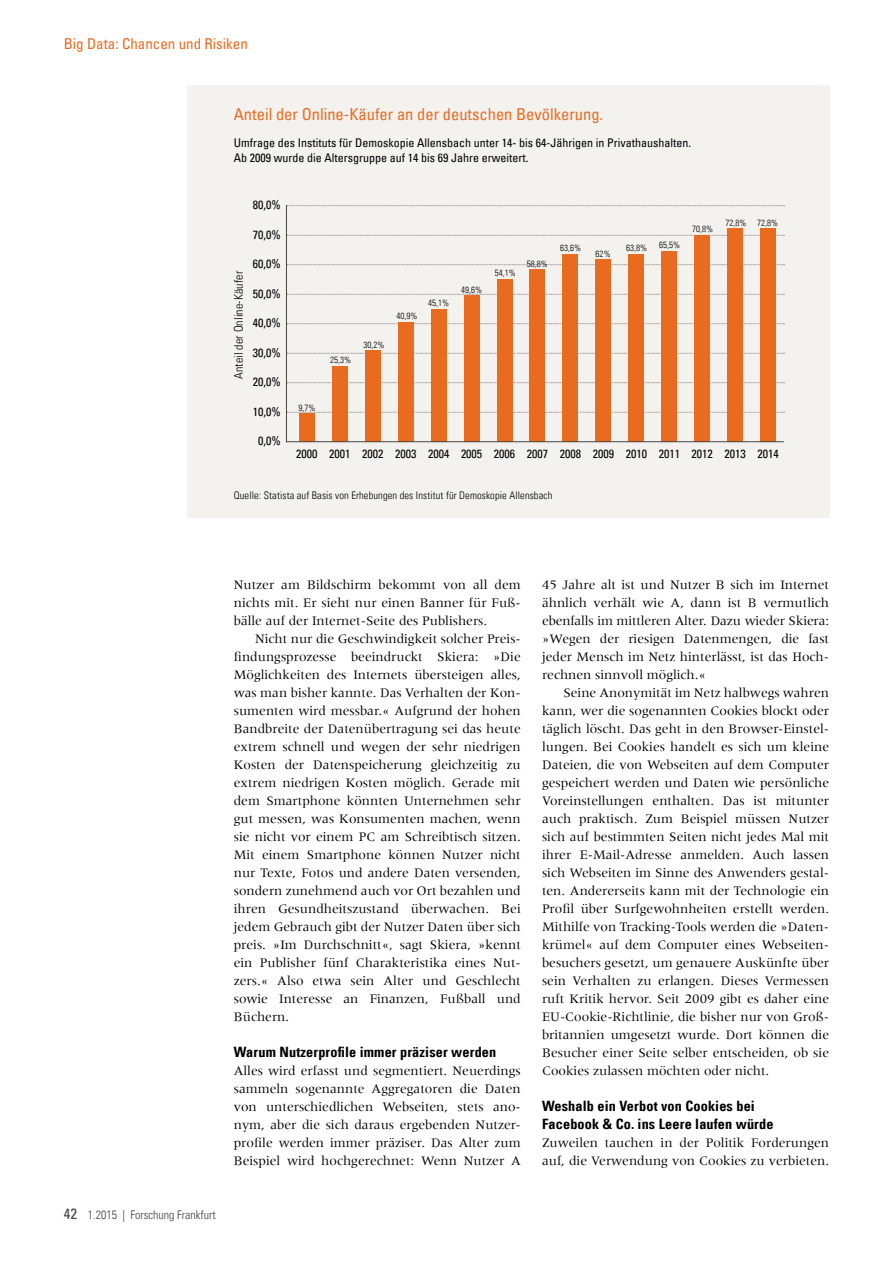
<style>
.page{position:relative;width:893px;height:1263px;background:#fff}
.page>*{position:absolute;margin:0;border:0;box-sizing:border-box;transform-origin:0 0}
.t1{font:condensed 16.5px "Univers Com 57";color:#e86b20}
.t2{font:condensed 15px "Univers Com 57";color:#e86b20}
.t3{font:14.25px/18px "Univers Com 67 Bold Cond";letter-spacing:.01em;color:#000}
.t4{font:13.5px/18px "Meridien";color:#000;text-align:justify}
.t5{font:condensed 12px/14.4px "Univers Com 57";color:#000}
.t6{font:12px "Univers Com 47 Light Cond";color:#414042}
.t7{font:12px "Univers Com 47 Light Cond";letter-spacing:.01em;color:#000}
.t8{font:10.5px "Univers Com 47 Light Cond";letter-spacing:.01em;color:#000}
.t9{font:9px "Univers Com 47 Light Cond";color:#000}
.s1{font-family:"Univers Com 57";font-stretch:condensed;font-size:15px}
</style>
<div class="page">
<div style="left:187px;top:85px;width:642px;height:432px;background:#f4f2ef"></div>
<svg style="left:287px;top:412px;width:497px;height:1px"></svg>
<svg style="left:287px;top:382px;width:497px;height:1px"></svg>
<svg style="left:287px;top:353px;width:497px;height:1px"></svg>
<svg style="left:287px;top:294px;width:497px;height:1px"></svg>
<svg style="left:287px;top:323px;width:497px;height:1px"></svg>
<svg style="left:287px;top:264px;width:497px;height:1px"></svg>
<svg style="left:287px;top:235px;width:497px;height:1px"></svg>
<svg style="left:286px;top:205px;width:498px;height:1px"></svg>
<div style="left:299px;top:414px;width:15px;height:28px;background:#e86b20"></div>
<div style="left:332px;top:366px;width:15px;height:76px;background:#e86b20"></div>
<div style="left:365px;top:351px;width:15px;height:91px;background:#e86b20"></div>
<div style="left:398px;top:322px;width:15px;height:120px;background:#e86b20"></div>
<div style="left:431px;top:309px;width:15px;height:133px;background:#e86b20"></div>
<div style="left:464px;top:296px;width:15px;height:146px;background:#e86b20"></div>
<div style="left:497px;top:279px;width:15px;height:163px;background:#e86b20"></div>
<div style="left:530px;top:270px;width:15px;height:172px;background:#e86b20"></div>
<div style="left:563px;top:254px;width:15px;height:188px;background:#e86b20"></div>
<div style="left:596px;top:260px;width:15px;height:182px;background:#e86b20"></div>
<div style="left:629px;top:254px;width:15px;height:188px;background:#e86b20"></div>
<div style="left:662px;top:251px;width:15px;height:191px;background:#e86b20"></div>
<div style="left:695px;top:235px;width:15px;height:207px;background:#e86b20"></div>
<div style="left:728px;top:228px;width:15px;height:214px;background:#e86b20"></div>
<div style="left:760px;top:228px;width:16px;height:214px;background:#e86b20"></div>
<hr style="left:286px;top:441px;width:497px;height:1px;background:#494642">
<hr style="left:286px;top:206px;width:1px;height:236px;background:#494642">
<p class="t2" style="left:64px;top:34px;width:186px">Big Data: Chancen und Risiken</p>
<p class="t1" style="left:234px;top:104px;width:371px">Anteil der Online-Käufer an der deutschen Bevölkerung.</p>
<p class="t5" style="left:234px;top:136px;width:459px">Umfrage des Instituts für Demoskopie Allensbach unter 14- bis 64-Jährigen in Privathaushalten.<br>Ab 2009 wurde die Altersgruppe auf 14 bis 69 Jahre erweitert.</p>
<p class="t7" style="left:231px;top:379px;width:110px;rotate:-90deg">Anteil der Online-Käufer</p>
<p class="t5" style="left:253px;top:198px;width:29px">80,0%</p>
<p class="t5" style="left:253px;top:227px;width:29px">70,0%</p>
<p class="t5" style="left:253px;top:257px;width:29px">60,0%</p>
<p class="t5" style="left:253px;top:286px;width:29px">50,0%</p>
<p class="t5" style="left:253px;top:316px;width:29px">40,0%</p>
<p class="t5" style="left:253px;top:345px;width:29px">30,0%</p>
<p class="t5" style="left:253px;top:375px;width:29px">20,0%</p>
<p class="t5" style="left:253px;top:404px;width:29px">10,0%</p>
<p class="t5" style="left:258px;top:434px;width:24px">0,0%</p>
<p class="t9" style="left:330px;top:354px;width:22px">25,3%</p>
<p class="t9" style="left:363px;top:339px;width:22px">30,2%</p>
<p class="t9" style="left:396px;top:311px;width:22px">40,9%</p>
<p class="t9" style="left:428px;top:298px;width:22px">45,1%</p>
<p class="t9" style="left:461px;top:284px;width:22px">49,6%</p>
<p class="t9" style="left:495px;top:268px;width:22px">54,1%</p>
<p class="t9" style="left:527px;top:258px;width:22px">58,8%</p>
<p class="t9" style="left:560px;top:242px;width:23px">63,6%</p>
<p class="t9" style="left:595px;top:248px;width:17px">62%</p>
<p class="t9" style="left:299px;top:402px;width:18px">9,7%</p>
<p class="t9" style="left:626px;top:242px;width:23px">63,8%</p>
<p class="t9" style="left:659px;top:239px;width:23px">65,5%</p>
<p class="t9" style="left:692px;top:223px;width:23px">70,8%</p>
<p class="t9" style="left:725px;top:217px;width:54px">72,8% 72,8%</p>
<p class="t5" style="left:296px;top:446px;width:484px">2000 2001 2002 2003 2004 2005 2006 2007 2008 2009 2010 2011 2012 2013 2014</p>
<p class="t8" style="left:234px;top:489px;width:320px">Quelle: Statista auf Basis von Erhebungen des I nstitut für Demoskopie Allensbach</p>
<p class="t6" style="left:64px;top:1208px;width:153px"><span class="s1">42</span> 1.2015 | Forschung Frankfurt</p>
<p class="t4" style="left:234px;top:576px;width:288px">Nutzer am Bildschirm bekommt von all dem nichts mit. Er sieht nur einen Banner für Fuß&shy;bälle auf der Internet-Seite des Publishers.</p>
<p class="t4" style="left:234px;top:630px;width:289px;text-indent:21px">Nicht nur die Geschwindigkeit solcher Preis&shy;findungsprozesse beeindruckt Skiera: »Die Möglichkeiten des Internets übersteigen alles, was man bisher kannte. Das Verhalten der Kon&shy;sumenten wird messbar.« Aufgrund der hohen Bandbreite der Datenübertragung sei das heute extrem schnell und wegen der sehr niedrigen Kosten der Datenspeicherung gleichzeitig zu extrem niedrigen Kosten möglich. Gerade mit dem Smartphone könnten Unternehmen sehr gut messen, was Konsumenten machen, wenn sie nicht vor einem PC am Schreibtisch sitzen.<br>Mit einem Smartphone können Nutzer nicht nur Texte, Fotos und andere Daten versenden, sondern zunehmend auch vor Ort bezahlen und ihren Gesundheitszustand überwachen. Bei jedem Gebrauch gibt der Nutzer Daten über sich preis. »Im Durchschnitt«, sagt Skiera, »kennt ein Publisher fünf Charakteristika eines Nut&shy;zers.« Also etwa sein Alter und Geschlecht sowie Interesse an Finanzen, Fußball und Büchern.</p>
<p class="t3" style="left:234px;top:1043px;width:264px">Warum Nutzerprofile immer präziser werden</p>
<p class="t4" style="left:234px;top:1062px;width:289px">Alles wird erfasst und segmentiert. Neuerdings sammeln sogenannte Aggregatoren die Daten von unterschiedlichen Webseiten, stets ano&shy;nym, aber die sich daraus ergebenden Nutzer&shy;profile werden immer präziser. Das Alter zum Beispiel wird hochgerechnet: Wenn Nutzer A</p>
<p class="t4" style="left:542px;top:576px;width:289px">45 Jahre alt ist und Nutzer B sich im Internet ähnlich verhält wie A, dann ist B vermutlich ebenfalls im mittleren Alter. Dazu wieder Skiera: »Wegen der riesigen Datenmengen, die fast jeder Mensch im Netz hinterlässt, ist das Hoch&shy;rechnen sinnvoll möglich.«</p>
<p class="t4" style="left:542px;top:684px;width:289px;text-align:left;text-indent:21px">Seine Anonymität im Netz halbwegs wahren kann, wer die sogenannten Cookies blockt oder täglich löscht. Das geht in den Browser-Einstel&shy;lungen. Bei Cookies handelt es sich um kleine Dateien, die von Webseiten auf dem Computer gespeichert werden und Daten wie persönliche Voreinstellungen enthalten. Das ist mitunter auch praktisch. Zum Beispiel müssen Nutzer sich auf bestimmten Seiten nicht jedes Mal mit ihrer E-Mail-Adresse anmelden. Auch lassen sich Webseiten im Sinne des Anwenders gestal&shy;ten. Andererseits kann mit der Technologie ein Profil über Surfgewohnheiten erstellt werden.<br>Mithilfe von Tracking-Tools werden die »Daten&shy;krümel« auf dem Computer eines Webseiten&shy;besuchers gesetzt, um genauere Auskünfte über sein Verhalten zu erlangen. Dieses Vermessen ruft Kritik hervor. Seit 2009 gibt es daher eine EU-Cookie-Richtlinie, die bisher nur von Groß&shy;britannien umgesetzt wurde. Dort können die Besucher einer Seite selber entscheiden, ob sie Cookies zulassen möchten oder nicht.</p>
<p class="t3" style="left:542px;top:1097px;width:233px">Weshalb ein Verbot von Cookies bei<br>Facebook &amp; Co. ins Leere laufen würde</p>
<p class="t4" style="left:542px;top:1134px;width:289px">Zuweilen tauchen in der Politik Forderungen auf, die Verwendung von Cookies zu verbieten.</p>
</div>
